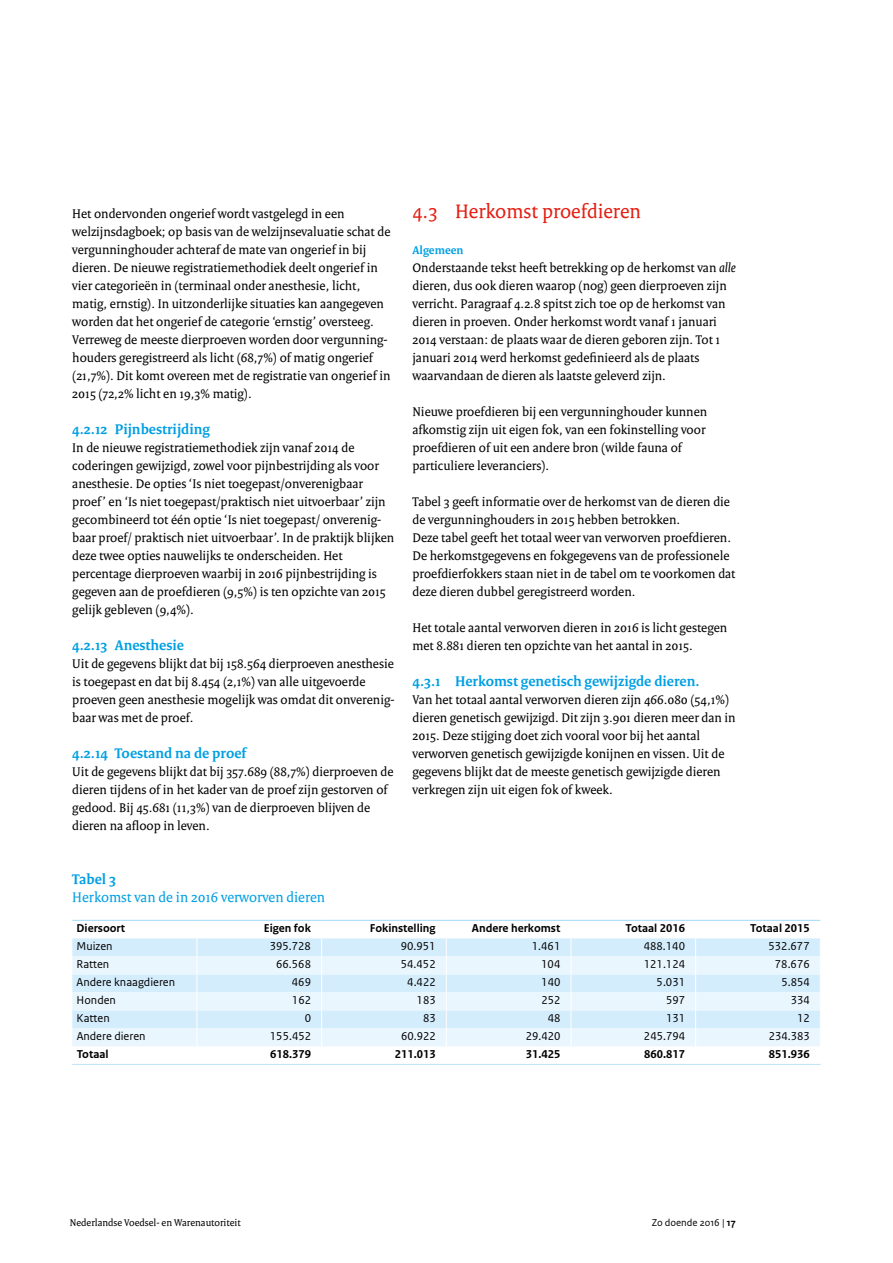
<style>
.page{position:relative;width:893px;height:1263px;background:#fff}
.page>*{position:absolute;margin:0;border:0;box-sizing:border-box;transform-origin:0 0}
._04_RO_Paragraafkop{font:21px "Rijksoverheid Serif";color:#e41f13}
._05_RO_Alineakop{font:700 15px "Rijksoverheid Serif";color:#009fe3}
._05_RO_Alineakop-2{font:15px "Rijksoverheid Serif";color:#009fe3}
._10_RO_Broodtekst{font:13.5px/18px "Rijksoverheid Serif";color:#000}
._22_RO_Tabel_plat{font:12px "Rijksoverheid Sans Text Regular 2";color:#000}
._23_RO_Tabel_kop{font:700 12px "Rijksoverheid Sans Text";color:#000}
._07_RO_Tussenkop{font:700 12px "Rijksoverheid Serif";color:#009fe3}
.t1{font:10.5px "Rijksoverheid Serif Regular 3";color:#000}
.t2{font:10.5px "Rijksoverheid Sans Text Regular 2";color:#000}
.s1{font-style:italic}
.s2{font-family:"Rijksoverheid Sans Text";font-weight:700}
</style>
<div class="page">
<div style="left:72px;top:938px;width:748px;height:18px;background:#d4edfc"></div>
<svg style="left:72px;top:956px;width:748px;height:90px;background:#e1f2fd"></svg>
<svg style="left:197px;top:938px;width:1px;height:108px"></svg>
<svg style="left:321px;top:938px;width:1px;height:108px"></svg>
<svg style="left:446px;top:938px;width:1px;height:108px"></svg>
<svg style="left:571px;top:938px;width:1px;height:108px"></svg>
<svg style="left:695px;top:938px;width:1px;height:108px"></svg>
<hr style="left:72px;top:920px;width:125px;height:1px;background:#a1daf8">
<hr style="left:197px;top:920px;width:125px;height:1px;background:#a1daf8">
<hr style="left:322px;top:920px;width:124px;height:1px;background:#a1daf8">
<hr style="left:446px;top:920px;width:125px;height:1px;background:#a1daf8">
<hr style="left:571px;top:920px;width:125px;height:1px;background:#a1daf8">
<hr style="left:696px;top:920px;width:124px;height:1px;background:#a1daf8">
<hr style="left:72px;top:1064px;width:125px;height:1px;background:#bce4fa">
<hr style="left:197px;top:1064px;width:125px;height:1px;background:#bce4fa">
<hr style="left:322px;top:1064px;width:124px;height:1px;background:#bce4fa">
<hr style="left:446px;top:1064px;width:125px;height:1px;background:#bce4fa">
<hr style="left:571px;top:1064px;width:125px;height:1px;background:#bce4fa">
<hr style="left:696px;top:1064px;width:125px;height:1px;background:#bce4fa">
<p class="_10_RO_Broodtekst" style="left:72px;top:204px;width:320px">Het ondervonden ongerief wordt vastgelegd in een welzijnsdagboek; op basis van de welzijnsevaluatie schat de vergunninghouder achteraf de mate van ongerief in bij dieren. De nieuwe registratiemethodiek deelt ongerief in vier categorieën in (terminaal onder anesthesie, licht, matig, ernstig). In uitzonderlijke situaties kan aangegeven worden dat het ongerief de categorie ‘ernstig’ oversteeg.<br>Verreweg de meeste dierproeven worden door vergunning&shy;houders geregistreerd als licht (68,7%) of matig ongerief (21,7%). Dit komt overeen met de registratie van ongerief in 2015 (72,2% licht en 19,3% matig).</p>
<p class="_05_RO_Alineakop" style="left:72px;top:420px;width:139px">4.2.12 Pijnbestrijding</p>
<p class="_10_RO_Broodtekst" style="left:72px;top:438px;width:324px">In de nieuwe registratiemethodiek zijn vanaf 2014 de coderingen gewijzigd, zowel voor pijnbestrijding als voor anesthesie. De opties ‘Is niet toegepast/onverenigbaar proef’ en ‘Is niet toegepast/praktisch niet uitvoerbaar’ zijn gecombineerd tot één optie ‘Is niet toegepast/ onverenig&shy;baar proef/ praktisch niet uitvoerbaar’. In de praktijk blijken deze twee opties nauwelijks te onderscheiden. Het percentage dierproeven waarbij in 2016 pijnbestrijding is gegeven aan de proefdieren (9,5%) is ten opzichte van 2015 gelijk gebleven (9,4%).</p>
<p class="_05_RO_Alineakop" style="left:72px;top:636px;width:113px">4.2.13 Anesthesie</p>
<p class="_10_RO_Broodtekst" style="left:72px;top:654px;width:324px">Uit de gegevens blijkt dat bij 158.564 dierproeven anesthesie is toegepast en dat bij 8.454 (2,1%) van alle uitgevoerde proeven geen anesthesie mogelijk was omdat dit onverenig&shy;baar was met de proef.</p>
<p class="_05_RO_Alineakop" style="left:72px;top:744px;width:175px">4.2.14 Toestand na de proef</p>
<p class="_10_RO_Broodtekst" style="left:72px;top:762px;width:323px">Uit de gegevens blijkt dat bij 357.689 (88,7%) dierproeven de dieren tijdens of in het kader van de proef zijn gestorven of gedood. Bij 45.681 (11,3%) van de dierproeven blijven de dieren na afloop in leven.</p>
<p class="_04_RO_Paragraafkop" style="left:412px;top:199px;width:230px">4.3 Herkomst proefdieren</p>
<p class="_07_RO_Tussenkop" style="left:412px;top:243px;width:52px">Algemeen</p>
<p class="_10_RO_Broodtekst" style="left:412px;top:258px;width:325px">Onderstaande tekst heeft betrekking op de herkomst van <span class="s1">alle </span>dieren, dus ook dieren waarop (nog) geen dierproeven zijn verricht. Paragraaf 4.2.8 spitst zich toe op de herkomst van dieren in proeven. Onder herkomst wordt vanaf 1 januari 2014 verstaan: de plaats waar de dieren geboren zijn. Tot 1 januari 2014 werd herkomst gedefinieerd als de plaats waarvandaan de dieren als laatste geleverd zijn.</p>
<p class="_10_RO_Broodtekst" style="left:412px;top:402px;width:296px">Nieuwe proefdieren bij een vergunninghouder kunnen afkomstig zijn uit eigen fok, van een fokinstelling voor proefdieren of uit een andere bron (wilde fauna of particuliere leveranciers).</p>
<p class="_10_RO_Broodtekst" style="left:412px;top:492px;width:319px">Tabel 3 geeft informatie over de herkomst van de dieren die de vergunninghouders in 2015 hebben betrokken.</p>
<p class="_10_RO_Broodtekst" style="left:412px;top:528px;width:325px">Deze tabel geeft het totaal weer van verworven proefdieren.<br>De herkomstgegevens en fokgegevens van de professionele proefdierfokkers staan niet in de tabel om te voorkomen dat deze dieren dubbel geregistreerd worden.</p>
<p class="_10_RO_Broodtekst" style="left:412px;top:618px;width:316px">Het totale aantal verworven dieren in 2016 is licht gestegen met 8.881 dieren ten opzichte van het aantal in 2015.</p>
<p class="_05_RO_Alineakop" style="left:412px;top:672px;width:289px">4.3.1 Herkomst genetisch gewijzigde dieren.</p>
<p class="_10_RO_Broodtekst" style="left:412px;top:690px;width:325px">Van het totaal aantal verworven dieren zijn 466.080 (54,1%) dieren genetisch gewijzigd. Dit zijn 3.901 dieren meer dan in 2015. Deze stijging doet zich vooral voor bij het aantal verworven genetisch gewijzigde konijnen en vissen. Uit de gegevens blijkt dat de meeste genetisch gewijzigde dieren verkregen zijn uit eigen fok of kweek.</p>
<p class="_05_RO_Alineakop" style="left:72px;top:870px;width:45px">Tabel 3</p>
<p class="_05_RO_Alineakop-2" style="left:72px;top:888px;width:254px">Herkomst van de in 2016 verworven dieren</p>
<p class="_23_RO_Tabel_kop" style="left:77px;top:922px;width:50px">Diersoort</p>
<p class="_23_RO_Tabel_kop" style="left:264px;top:922px;width:49px">Eigen fok</p>
<p class="_23_RO_Tabel_kop" style="left:370px;top:922px;width:67px">Fokinstelling</p>
<p class="_23_RO_Tabel_kop" style="left:472px;top:922px;width:90px">Andere herkomst</p>
<p class="_23_RO_Tabel_kop" style="left:626px;top:922px;width:61px">Totaal 2016</p>
<p class="_23_RO_Tabel_kop" style="left:750px;top:922px;width:61px">Totaal 2015</p>
<p class="_22_RO_Tabel_plat" style="left:77px;top:939px;width:38px">Muizen</p>
<p class="_22_RO_Tabel_plat" style="left:270px;top:939px;width:43px">395.728</p>
<p class="_22_RO_Tabel_plat" style="left:401px;top:939px;width:36px">90.951</p>
<p class="_22_RO_Tabel_plat" style="left:532px;top:939px;width:30px">1.461</p>
<p class="_22_RO_Tabel_plat" style="left:644px;top:939px;width:43px">488.140</p>
<p class="_22_RO_Tabel_plat" style="left:768px;top:939px;width:43px">532.677</p>
<p class="_22_RO_Tabel_plat" style="left:77px;top:957px;width:34px">Ratten</p>
<p class="_22_RO_Tabel_plat" style="left:276px;top:957px;width:36px">66.568</p>
<p class="_22_RO_Tabel_plat" style="left:401px;top:957px;width:36px">54.452</p>
<p class="_22_RO_Tabel_plat" style="left:541px;top:957px;width:21px">104</p>
<p class="_22_RO_Tabel_plat" style="left:644px;top:957px;width:43px">121.124</p>
<p class="_22_RO_Tabel_plat" style="left:775px;top:957px;width:36px">78.676</p>
<p class="_22_RO_Tabel_plat" style="left:77px;top:975px;width:100px">Andere knaagdieren</p>
<p class="_22_RO_Tabel_plat" style="left:292px;top:975px;width:21px">469</p>
<p class="_22_RO_Tabel_plat" style="left:407px;top:975px;width:30px">4.422</p>
<p class="_22_RO_Tabel_plat" style="left:541px;top:975px;width:21px">140</p>
<p class="_22_RO_Tabel_plat" style="left:657px;top:975px;width:30px">5.031</p>
<p class="_22_RO_Tabel_plat" style="left:781px;top:975px;width:30px">5.854</p>
<p class="_22_RO_Tabel_plat" style="left:77px;top:993px;width:41px">Honden</p>
<p class="_22_RO_Tabel_plat" style="left:292px;top:993px;width:21px">162</p>
<p class="_22_RO_Tabel_plat" style="left:417px;top:993px;width:21px">183</p>
<p class="_22_RO_Tabel_plat" style="left:541px;top:993px;width:21px">252</p>
<p class="_22_RO_Tabel_plat" style="left:666px;top:993px;width:21px">597</p>
<p class="_22_RO_Tabel_plat" style="left:791px;top:993px;width:21px">334</p>
<p class="_22_RO_Tabel_plat" style="left:77px;top:1011px;width:35px">Katten</p>
<p class="_22_RO_Tabel_plat" style="left:305px;top:1011px;width:8px">0</p>
<p class="_22_RO_Tabel_plat" style="left:423px;top:1011px;width:14px">83</p>
<p class="_22_RO_Tabel_plat" style="left:548px;top:1011px;width:14px">48</p>
<p class="_22_RO_Tabel_plat" style="left:666px;top:1011px;width:21px">131</p>
<p class="_22_RO_Tabel_plat" style="left:797px;top:1011px;width:14px">12</p>
<p class="_22_RO_Tabel_plat" style="left:77px;top:1029px;width:70px">Andere dieren</p>
<p class="_22_RO_Tabel_plat" style="left:270px;top:1029px;width:43px">155.452</p>
<p class="_22_RO_Tabel_plat" style="left:401px;top:1029px;width:36px">60.922</p>
<p class="_22_RO_Tabel_plat" style="left:526px;top:1029px;width:36px">29.420</p>
<p class="_22_RO_Tabel_plat" style="left:644px;top:1029px;width:43px">245.794</p>
<p class="_22_RO_Tabel_plat" style="left:769px;top:1029px;width:43px">234.383</p>
<p class="_23_RO_Tabel_kop" style="left:77px;top:1048px;width:33px">Totaal</p>
<p class="_23_RO_Tabel_kop" style="left:270px;top:1048px;width:42px">618.379</p>
<p class="_23_RO_Tabel_kop" style="left:395px;top:1048px;width:42px">211.013</p>
<p class="_23_RO_Tabel_kop" style="left:526px;top:1048px;width:36px">31.425</p>
<p class="_23_RO_Tabel_kop" style="left:644px;top:1048px;width:42px">860.817</p>
<p class="_23_RO_Tabel_kop" style="left:769px;top:1048px;width:42px">851.936</p>
<p class="t1" style="left:70px;top:1216px;width:172px">Nederlandse Voedsel- en Warenautoriteit</p>
<p class="t2" style="left:652px;top:1216px;width:85px">Zo doende 2016 | <span class="s2">17</span></p>
</div>
